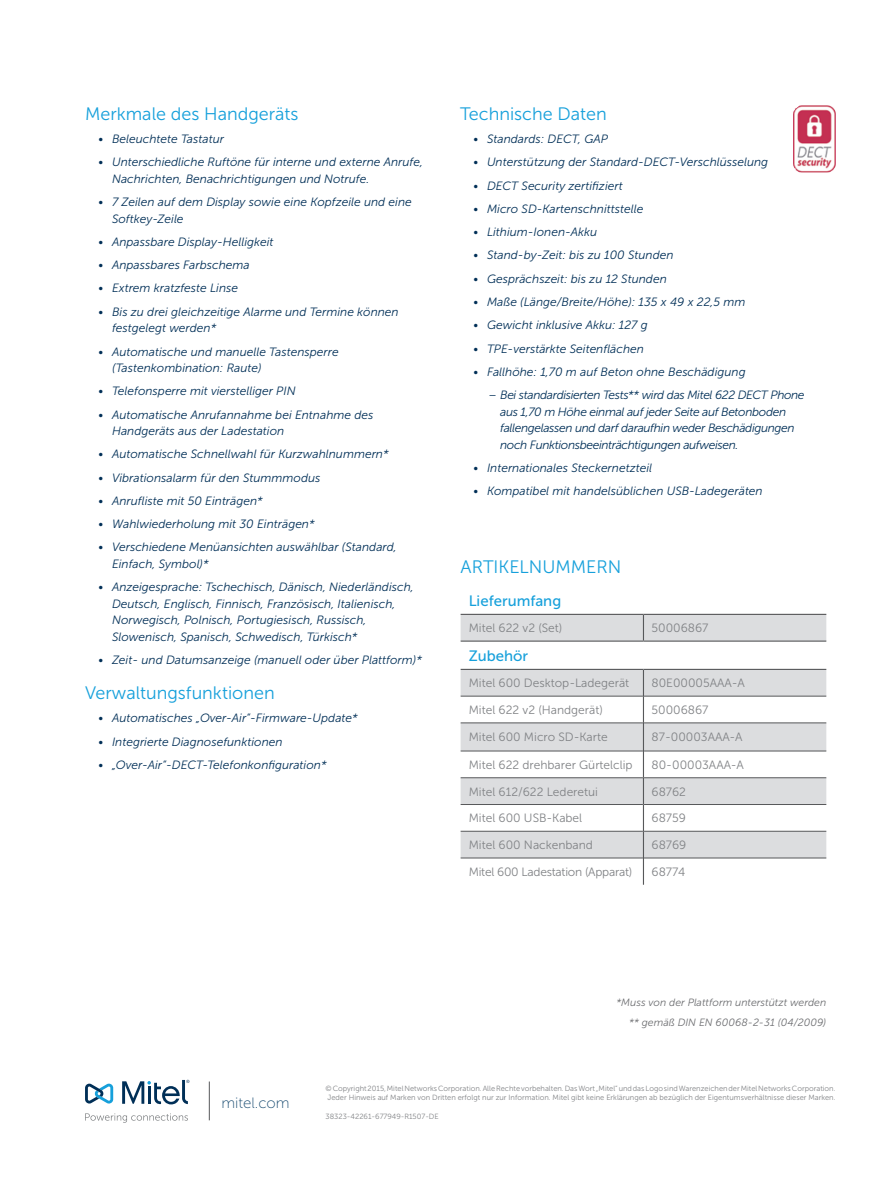
<style>
.page{position:relative;width:893px;height:1187px;background:#fff}
.page>*{position:absolute;margin:0;border:0;box-sizing:border-box;transform-origin:0 0}
.Body_subhead_1{font:18px "Museo Sans 300";color:#16a0db}
.Body_subhead_1-2{font:15px "Museo Sans 500";color:#16a0db}
.body{font:15px "Museo Sans 100";color:#174a70}
.Body_Key_Feature_lis{font:italic 12px/16.5px "Museo Sans 300";color:#002f57}
.CHART___Body__left{font:12px "Museo Sans 300";color:#808285}
.Body_Key_Feature_lis-2{font:italic 12px/16.5px "Museo Sans 300";letter-spacing:-.03em;color:#002f57}
.CHART___Body__left-2{font:12px "Museo Sans 300";letter-spacing:-.02em;color:#808285}
.Main_Key_Feature_lis{font:italic 10.5px "Museo Sans 300";color:#6c6d70}
.body-2{font:7.5px/9px "Museo Sans 300";color:#808285}
</style>
<div class="page">
<hr style="left:209px;top:1081px;width:1px;height:39px;background:#57585a">
<svg style="left:85px;top:1113px;width:103px;height:9px"></svg>
<svg style="left:85px;top:1083px;width:28px;height:20px"></svg>
<svg style="left:122px;top:1079px;width:67px;height:25px"></svg>
<svg style="left:461px;top:615px;width:365px;height:242px;fill:#dcdddf"></svg>
<div style="left:461px;top:641px;width:365px;height:28px;background:#fff"></div>
<hr style="left:461px;top:722px;width:182px;height:1px;background:#57585a">
<hr style="left:644px;top:722px;width:182px;height:1px;background:#57585a">
<hr style="left:461px;top:804px;width:182px;height:1px;background:#57585a">
<hr style="left:644px;top:804px;width:182px;height:1px;background:#57585a">
<hr style="left:461px;top:830px;width:182px;height:1px;background:#57585a">
<hr style="left:644px;top:830px;width:182px;height:1px;background:#57585a">
<hr style="left:461px;top:750px;width:182px;height:1px;background:#57585a">
<hr style="left:644px;top:750px;width:182px;height:1px;background:#57585a">
<hr style="left:461px;top:777px;width:182px;height:1px;background:#57585a">
<hr style="left:644px;top:777px;width:182px;height:1px;background:#57585a">
<hr style="left:461px;top:857px;width:182px;height:1px;background:#57585a">
<hr style="left:644px;top:857px;width:182px;height:1px;background:#57585a">
<hr style="left:461px;top:695px;width:182px;height:1px;background:#57585a">
<hr style="left:644px;top:695px;width:182px;height:1px;background:#57585a">
<hr style="left:461px;top:613px;width:182px;height:2px;background:#57585a">
<hr style="left:643px;top:613px;width:183px;height:2px;background:#57585a">
<svg style="left:643px;top:615px;width:1px;height:25px"></svg>
<svg style="left:643px;top:670px;width:1px;height:214px"></svg>
<hr style="left:461px;top:640px;width:182px;height:1px;background:#57585a">
<hr style="left:643px;top:640px;width:183px;height:1px;background:#57585a">
<hr style="left:461px;top:668px;width:182px;height:2px;background:#57585a">
<hr style="left:643px;top:668px;width:183px;height:2px;background:#57585a">
<img style="left:793px;top:105px;width:43px;height:68px">
<p class="Body_subhead_1" style="left:85px;top:104px;width:215px">Merkmale des Handgeräts</p>
<p class="Body_Key_Feature_lis" style="left:99px;top:131px;width:127px">• Beleuchtete Tastatur</p>
<p class="Body_Key_Feature_lis" style="left:112px;top:154px;width:313px;text-indent:-14px">• Unterschiedliche Ruftöne für interne und externe Anrufe,<br>Nachrichten, Benachrichtigungen und Notrufe.</p>
<p class="Body_Key_Feature_lis" style="left:112px;top:194px;width:301px;text-indent:-14px">• 7 Zeilen auf dem Display sowie eine Kopfzeile und eine<br>Softkey-Zeile</p>
<p class="Body_Key_Feature_lis" style="left:99px;top:234px;width:176px">• Anpassbare Display-Helligkeit</p>
<p class="Body_Key_Feature_lis" style="left:99px;top:257px;width:153px">• Anpassbares Farbschema</p>
<p class="Body_Key_Feature_lis" style="left:99px;top:280px;width:141px">• Extrem kratzfeste Linse</p>
<p class="Body_Key_Feature_lis" style="left:112px;top:303px;width:288px;text-indent:-14px">• Bis zu drei gleichzeitige Alarme und Termine können festgelegt werden*</p>
<p class="Body_Key_Feature_lis" style="left:112px;top:343px;width:228px;text-indent:-14px">• Automatische und manuelle Tastensperre (Tastenkombination: Raute)</p>
<p class="Body_Key_Feature_lis" style="left:99px;top:383px;width:199px">• Telefonsperre mit vierstelliger PIN</p>
<p class="Body_Key_Feature_lis" style="left:112px;top:406px;width:263px;text-indent:-14px">• Automatische Anrufannahme bei Entnahme des<br>Handgeräts aus der Ladestation</p>
<p class="Body_Key_Feature_lis" style="left:99px;top:446px;width:292px">• Automatische Schnellwahl für Kurzwahlnummern*</p>
<p class="Body_Key_Feature_lis" style="left:99px;top:469px;width:223px">• Vibrationsalarm für den Stummmodus</p>
<p class="Body_Key_Feature_lis" style="left:99px;top:492px;width:166px">• Anrufliste mit 50 Einträgen*</p>
<p class="Body_Key_Feature_lis" style="left:99px;top:516px;width:218px">• Wahlwiederholung mit 30 Einträgen*</p>
<p class="Body_Key_Feature_lis" style="left:112px;top:539px;width:286px;text-indent:-14px">• Verschiedene Menüansichten auswählbar (Standard,<br>Einfach, Symbol)*</p>
<p class="Body_Key_Feature_lis" style="left:112px;top:579px;width:303px;text-indent:-14px">• Anzeigesprache: Tschechisch, Dänisch, Niederländisch, Deutsch, Englisch, Finnisch, Französisch, Italienisch, Norwegisch, Polnisch, Portugiesisch, Russisch, Slowenisch, Spanisch, Schwedisch, Türkisch*</p>
<p class="Body_Key_Feature_lis" style="left:99px;top:651px;width:325px">• Zeit- und Datumsanzeige (manuell oder über Plattform)*</p>
<p class="Body_subhead_1" style="left:85px;top:683px;width:191px">Verwaltungsfunktionen</p>
<p class="Body_Key_Feature_lis" style="left:99px;top:710px;width:261px">• Automatisches „Over-Air“-Firmware-Update*</p>
<p class="Body_Key_Feature_lis" style="left:99px;top:733px;width:186px">• Integrierte Diagnosefunktionen</p>
<p class="Body_Key_Feature_lis" style="left:99px;top:756px;width:230px">• „Over-Air“-DECT-Telefonkonfiguration*</p>
<p class="Body_subhead_1" style="left:460px;top:104px;width:148px">Technische Daten</p>
<p class="Body_Key_Feature_lis" style="left:473px;top:131px;width:136px">• Standards: DECT, GAP</p>
<p class="Body_Key_Feature_lis" style="left:473px;top:154px;width:296px">• Unterstützung der Standard-DECT-Verschlüsselung</p>
<p class="Body_Key_Feature_lis" style="left:473px;top:177px;width:151px">• DECT Security zertifiziert</p>
<p class="Body_Key_Feature_lis" style="left:473px;top:201px;width:171px">• Micro SD-Kartenschnittstelle</p>
<p class="Body_Key_Feature_lis" style="left:473px;top:224px;width:125px">• Lithium-Ionen-Akku</p>
<p class="Body_Key_Feature_lis" style="left:473px;top:247px;width:202px">• Stand-by-Zeit: bis zu 100 Stunden</p>
<p class="Body_Key_Feature_lis" style="left:473px;top:270px;width:195px">• Gesprächszeit: bis zu 12 Stunden</p>
<p class="Body_Key_Feature_lis" style="left:473px;top:294px;width:273px">• Maße (Länge/Breite/Höhe): 135 x 49 x 22,5 mm</p>
<p class="Body_Key_Feature_lis" style="left:473px;top:317px;width:176px">• Gewicht inklusive Akku: 127 g</p>
<p class="Body_Key_Feature_lis" style="left:473px;top:340px;width:172px">• TPE-verstärkte Seitenflächen</p>
<p class="Body_Key_Feature_lis" style="left:473px;top:363px;width:274px">• Fallhöhe: 1,70 m auf Beton ohne Beschädigung</p>
<p class="Body_Key_Feature_lis-2" style="left:500px;top:387px;width:306px;text-indent:-12px">– Bei standardisierten Tests** wird das Mitel 622 DECT Phone aus 1,70 m Höhe einmal auf jeder Seite auf Betonboden fallengelassen und darf daraufhin weder Beschädigungen noch Funktionsbeeinträchtigungen aufweisen.</p>
<p class="Body_Key_Feature_lis" style="left:473px;top:459px;width:180px">• Internationales Steckernetzteil</p>
<p class="Body_Key_Feature_lis" style="left:473px;top:483px;width:291px">• Kompatibel mit handelsüblichen USB-Ladegeräten</p>
<p class="Body_subhead_1" style="left:461px;top:557px;width:162px">ARTIKELNUMMERN</p>
<p class="Body_subhead_1-2" style="left:469px;top:592px;width:94px">Lieferumfang</p>
<p class="CHART___Body__left" style="left:469px;top:621px;width:95px">Mitel 622 v2 (Set)</p>
<p class="CHART___Body__left" style="left:652px;top:621px;width:58px">50006867</p>
<p class="Body_subhead_1-2" style="left:469px;top:647px;width:61px">Zubehör</p>
<p class="CHART___Body__left" style="left:469px;top:676px;width:162px">Mitel 600 Desktop-Ladegerät</p>
<p class="CHART___Body__left" style="left:652px;top:676px;width:95px">80E00005AAA-A</p>
<p class="CHART___Body__left" style="left:469px;top:703px;width:136px">Mitel 622 v2 (Handgerät)</p>
<p class="CHART___Body__left" style="left:652px;top:703px;width:58px">50006867</p>
<p class="CHART___Body__left" style="left:469px;top:730px;width:141px">Mitel 600 Micro SD-Karte</p>
<p class="CHART___Body__left" style="left:652px;top:730px;width:92px">87-00003AAA-A</p>
<p class="CHART___Body__left" style="left:469px;top:758px;width:165px">Mitel 622 drehbarer Gürtelclip</p>
<p class="CHART___Body__left" style="left:652px;top:758px;width:94px">80-00003AAA-A</p>
<p class="CHART___Body__left" style="left:469px;top:785px;width:131px">Mitel 612/622 Lederetui</p>
<p class="CHART___Body__left" style="left:652px;top:785px;width:36px">68762</p>
<p class="CHART___Body__left" style="left:469px;top:811px;width:115px">Mitel 600 USB-Kabel</p>
<p class="CHART___Body__left" style="left:652px;top:811px;width:36px">68759</p>
<p class="CHART___Body__left" style="left:469px;top:838px;width:126px">Mitel 600 Nackenband</p>
<p class="CHART___Body__left" style="left:652px;top:838px;width:36px">68769</p>
<p class="CHART___Body__left-2" style="left:469px;top:865px;width:165px">Mitel 600 Ladestation (Apparat)</p>
<p class="CHART___Body__left" style="left:652px;top:865px;width:35px">68774</p>
<p class="Main_Key_Feature_lis" style="left:616px;top:997px;width:211px">*Muss von der Plattform unterstützt werden</p>
<p class="Main_Key_Feature_lis" style="left:629px;top:1016px;width:199px">** gemäß DIN EN 60068-2-31 (04/2009)</p>
<p class="body" style="left:221px;top:1094px;width:70px">mitel.com</p>
<p class="body-2" style="left:326px;top:1083px;width:512px">© Copyright 2015, Mitel Networks Corporation. Alle Rechte vorbehalten. Das Wort „Mitel“ und das Logo sind Warenzeichen der Mitel Networks Corporation.<br>Jeder Hinweis auf Marken von Dritten erfolgt nur zur Information. Mitel gibt keine Erklärungen ab bezüglich der Eigentumsverhältnisse dieser Marken.</p>
<p class="body-2" style="left:326px;top:1112px;width:115px">38323-42261-677949-R1507-DE</p>
</div>
